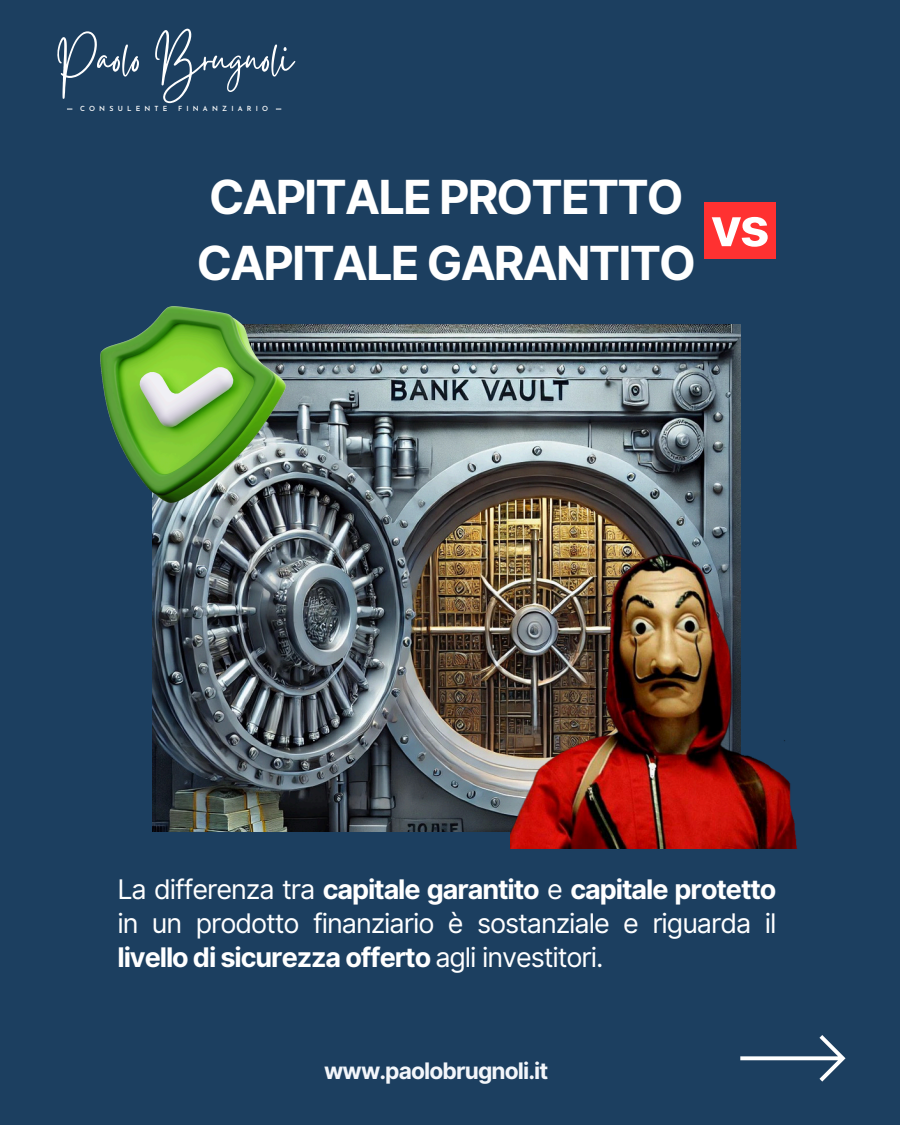
<style>
.page{position:relative;width:900px;height:1125px;background:#1c3f60}
.page>*{position:absolute;margin:0;border:0;box-sizing:border-box;transform-origin:0 0}
.t1{font:54px "Gistesy";color:#fff}
.t2{font:700 53px "Inter";color:#fff}
.t3{font:700 47px/66px "Inter";letter-spacing:-.04em;color:#fff}
.t4{font:27px/33.8px "Inter";letter-spacing:-.04em;color:#fff;text-align:justify}
.t5{font:700 22.8px "Inter";letter-spacing:-.04em;color:#f3f6fa}
.t6{font:600 7px "Josefin Sans";letter-spacing:.6em;color:#fff}
.s1{font-weight:700}
</style>
<div class="page">
<svg style="left:740px;top:1035px;width:106px;height:47px"></svg>
<img style="left:153px;top:325px;width:588px;height:507px">
<img style="left:101px;top:306px;width:185px;height:196px">
<img style="left:511px;top:544px;width:286px;height:304px">
<div style="left:704px;top:202px;width:71px;height:57px;background:#ff3131"></div>
<h2 class="t1" style="left:55px;top:20px;width:239px">Paolo Brugnoli</h2>
<p class="t6" style="left:80px;top:106px;width:89px">CONSULENTE</p>
<p class="t6" style="left:178px;top:106px;width:92px">FINANZIARIO</p>
<p class="t3" style="left:197px;top:164px;width:501px">CAPITALE PROTETTO<br>CAPITALE GARANTITO</p>
<h5 class="t2" style="left:711px;top:195px;width:60px">vs</h5>
<p class="t4" style="left:117px;top:873px;width:660px">La differenza tra <span class="s1">capitale garantito</span> e <span class="s1">capitale protetto </span>in un prodotto finanziario è sostanziale e riguarda il <span class="s1">livello di sicurezza offerto</span> agli investitori.</p>
<h4 class="t5" style="left:324px;top:1057px;width:226px">www.paolobrugnoli.it</h4>
</div>
